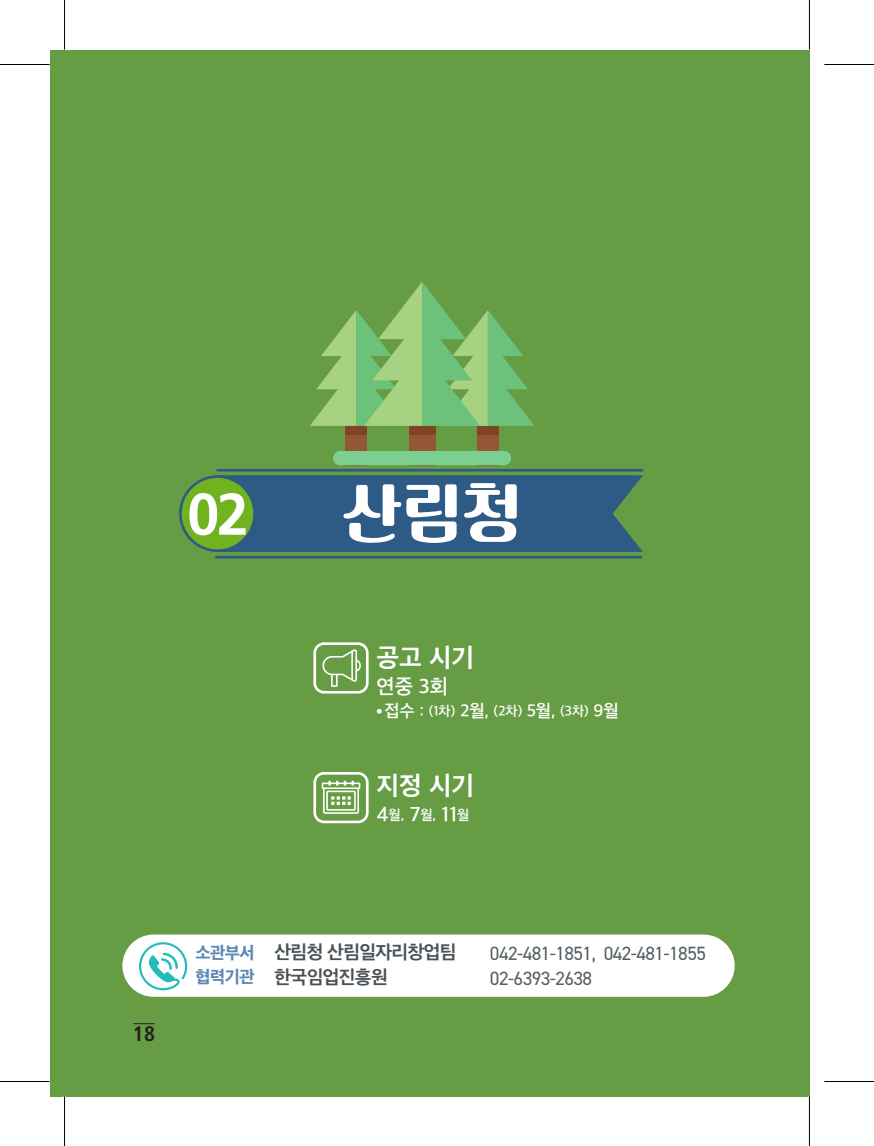
<style>
.page{position:relative;width:874px;height:1146px;background:#fff}
.page>*{position:absolute;margin:0;border:0;box-sizing:border-box;transform-origin:0 0}
.t1{font:61.25px "Korean BDG R";color:#fff}
.t2{font:700 58.62px "Frutiger";color:#fff}
.t3{font:700 26.25px "Apple SD Gothic Neo";color:#fff}
.t4{font:600 21px "Apple SD Gothic Neo";color:#fff}
.t5{font:700 condensed 21px "Frutiger LT Std";color:#231f20}
.t6{font:19.25px "DIN2014";letter-spacing:-.03em;color:#576065}
.t7{font:700 19.25px "Apple SD Gothic Neo";letter-spacing:-.03em;color:#4a5257}
.t8{font:600 14px "Apple SD Gothic Neo";color:#fff}
.s1{font-size:7px}
.s2{font-size:17.5px}
.s3{font-size:21px}
.s4{font-weight:800;font-size:17.5px;color:#5c88b4}
</style>
<div class="page">
<div style="left:50px;top:50px;width:759px;height:1046px;background:#669c43"></div>
<div style="left:345px;top:426px;width:22px;height:39px;background:#945736"></div>
<div style="left:477px;top:426px;width:21px;height:39px;background:#945736"></div>
<div style="left:408px;top:426px;width:27px;height:39px;background:#945736"></div>
<svg style="left:310px;top:282px;width:224px;height:144px"></svg>
<div style="left:333px;top:451px;width:178px;height:14px;background:#7acf91;border-radius:7px"></div>
<div style="left:345px;top:426px;width:22px;height:8px;background:#804529"></div>
<div style="left:477px;top:426px;width:21px;height:8px;background:#804529"></div>
<div style="left:408px;top:426px;width:27px;height:8px;background:#804529"></div>
<svg style="left:133px;top:1023px;width:21px;height:1px"></svg>
<div style="left:122px;top:934px;width:612px;height:63px;background:#fff;border-radius:31px"></div>
<div style="left:313px;top:642px;width:55px;height:52px;border:3px solid #fff;border-radius:9px"></div>
<svg style="left:322px;top:649px;width:39px;height:38px"></svg>
<div style="left:313px;top:772px;width:55px;height:51px;border:3px solid #fff;border-radius:9px"></div>
<svg style="left:321px;top:780px;width:39px;height:34px"></svg>
<svg style="left:139px;top:942px;width:48px;height:48px"></svg>
<hr style="left:215px;top:556px;width:426px;height:2px;background:#2e5b86">
<hr style="left:216px;top:469px;width:426px;height:3px;background:#2e5b86">
<div style="left:224px;top:475px;width:418px;height:77px;background:#2e5b86"></div>
<div style="left:180px;top:477px;width:74px;height:74px;background:#70b31f;border-radius:50%"></div>
<div style="left:179px;top:475px;width:77px;height:77px;border:3px solid #2e5b86;border-radius:50%"></div>
<hr style="left:0;top:64px;width:50px;height:1px;background:#000">
<hr style="left:823px;top:64px;width:50px;height:1px;background:#000">
<hr style="left:0;top:1081px;width:50px;height:1px;background:#000">
<hr style="left:823px;top:1081px;width:50px;height:1px;background:#000">
<hr style="left:64px;top:0;width:1px;height:50px;background:#000">
<hr style="left:64px;top:1096px;width:1px;height:50px;background:#000">
<hr style="left:808px;top:0;width:1px;height:50px;background:#000">
<hr style="left:808px;top:1096px;width:1px;height:50px;background:#000">
<p class="t2" style="left:187px;top:480px;width:63px">02</p>
<p class="t1" style="left:342px;top:480px;width:180px">산림청</p>
<p class="t3" style="left:376px;top:643px;width:99px">공고 시기</p>
<p class="t4" style="left:376px;top:675px;width:73px">연중 3회</p>
<p class="t8" style="left:376px;top:703px;width:243px"><span class="s1">●</span> <span class="s2">접수 :</span> (1차) <span class="s2">2월,</span> (2차) <span class="s2">5월,</span> (3차) <span class="s2">9월</span></p>
<p class="t3" style="left:376px;top:771px;width:99px">지정 시기</p>
<p class="t8" style="left:376px;top:808px;width:94px"><span class="s3">4</span>월, <span class="s3">7</span>월, <span class="s3">11</span>월</p>
<p class="t5" style="left:133px;top:1022px;width:24px">18</p>
<p class="t7" style="left:195px;top:942px;width:262px"><span class="s4">소관부서</span> 산림청 산림일자리창업팀</p>
<p class="t6" style="left:489px;top:942px;width:217px">042-481-1851, 042-481-1855</p>
<p class="t7" style="left:195px;top:967px;width:193px"><span class="s4">협력기관</span> 한국임업진흥원</p>
<p class="t6" style="left:489px;top:966px;width:104px">02-6393-2638</p>
</div>
